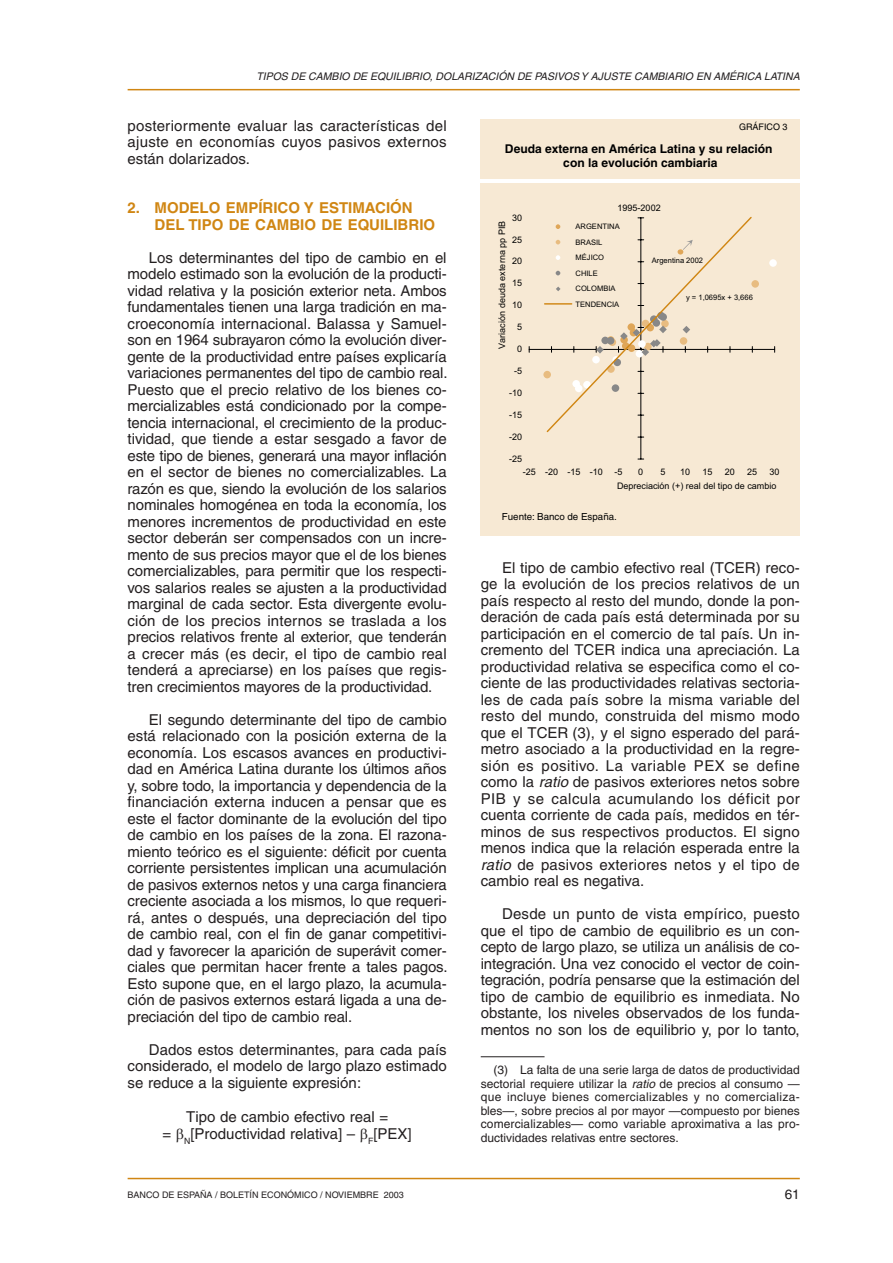
<style>
.page{position:relative;width:893px;height:1263px;background:#fff}
.page>*{position:absolute;margin:0;border:0;box-sizing:border-box;transform-origin:0 0}
.t1{font:15px/16.5px "Helvetica";color:#231f20;text-align:justify}
.t2{font:700 15px/16.5px "Helvetica";color:#d08613}
.t3{font:13.5px "Helvetica";color:#231f20}
.t4{font:12px/13.5px "Helvetica";color:#231f20;text-align:justify}
.t5{font:700 12px/14.2px "Helvetica";color:#000;text-align:center}
.t6{font:italic 10.5px "Helvetica";color:#231f20}
.t7{font:9.75px "Helvetica";color:#000}
.t8{font:9px "Arial";color:#000}
.t9{font:9px "Helvetica";color:#231f20}
.t10{font:9px "Helvetica";color:#000}
.t11{font:7.5px/15.5px "Arial";color:#000}
.s1{font-style:italic}
</style>
<div class="page">
<hr style="left:128px;top:89px;width:671px;height:1px;background:#d08613">
<hr style="left:128px;top:1178px;width:671px;height:1px;background:#d08613">
<div style="left:480px;top:183px;width:319px;height:353px;background:#f7e9d4"></div>
<div style="left:480px;top:119px;width:319px;height:60px;background:#f7e9d4"></div>
<hr style="left:640px;top:218px;width:1px;height:241px;background:#000">
<hr style="left:529px;top:349px;width:245px;height:1px;background:#000">
<div style="left:751px;top:280px;width:8px;height:8px;background:#e8bc80;border-radius:50%"></div>
<div style="left:769px;top:259px;width:7px;height:8px;background:#fff;border-radius:50%"></div>
<svg style="left:545px;top:217px;width:208px;height:217px"></svg>
<svg style="left:555px;top:224px;width:5px;height:5px"></svg>
<svg style="left:555px;top:240px;width:5px;height:4px"></svg>
<svg style="left:555px;top:255px;width:5px;height:5px"></svg>
<svg style="left:555px;top:271px;width:5px;height:4px"></svg>
<svg style="left:556px;top:287px;width:4px;height:4px"></svg>
<hr style="left:544px;top:303px;width:27px;height:2px;background:#d08613">
<svg style="left:677px;top:240px;width:15px;height:15px"></svg>
<hr style="left:480px;top:1056px;width:64px;height:1px;background:#231f20">
<p class="t6" style="left:256px;top:73px;width:545px">TIPOS DE CAMBIO DE EQUILIBRIO, DOLARIZACIÓN DE PASIVOS Y AJUSTE CAMBIARIO EN AMÉRICA LATINA</p>
<p class="t1" style="left:128px;top:119px;width:320px">posteriormente evaluar las características del ajuste en economías cuyos pasivos externos están dolarizados.</p>
<p class="t2" style="left:154px;top:201px;width:282px;text-indent:-27px">2. MODELO EMPÍRICO Y ESTIMACIÓN<br>DEL TIPO DE CAMBIO DE EQUILIBRIO</p>
<p class="t1" style="left:128px;top:251px;width:321px;text-indent:21px">Los determinantes del tipo de cambio en el modelo estimado son la evolución de la producti&shy;vidad relativa y la posición exterior neta. Ambos fundamentales tienen una larga tradición en ma&shy;croeconomía internacional. Balassa y Samuel&shy;son en 1964 subrayaron cómo la evolución diver&shy;gente de la productividad entre países explicaría variaciones permanentes del tipo de cambio real.<br>Puesto que el precio relativo de los bienes co&shy;mercializables está condicionado por la compe&shy;tencia internacional, el crecimiento de la produc&shy;tividad, que tiende a estar sesgado a favor de este tipo de bienes, generará una mayor inflación en el sector de bienes no comercializables. La razón es que, siendo la evolución de los salarios nominales homogénea en toda la economía, los menores incrementos de productividad en este sector deberán ser compensados con un incre&shy;mento de sus precios mayor que el de los bienes comercializables, para permitir que los respecti&shy;vos salarios reales se ajusten a la productividad marginal de cada sector. Esta divergente evolu&shy;ción de los precios internos se traslada a los precios relativos frente al exterior, que tenderán a crecer más (es decir, el tipo de cambio real tenderá a apreciarse) en los países que regis&shy;tren crecimientos mayores de la productividad.</p>
<p class="t1" style="left:128px;top:713px;width:321px;text-indent:21px">El segundo determinante del tipo de cambio está relacionado con la posición externa de la economía. Los escasos avances en productivi&shy;dad en América Latina durante los últimos años y, sobre todo, la importancia y dependencia de la financiación externa inducen a pensar que es este el factor dominante de la evolución del tipo de cambio en los países de la zona. El razona&shy;miento teórico es el siguiente: déficit por cuenta corriente persistentes implican una acumulación de pasivos externos netos y una carga financiera creciente asociada a los mismos, lo que requeri&shy;rá, antes o después, una depreciación del tipo de cambio real, con el fin de ganar competitivi&shy;dad y favorecer la aparición de superávit comer&shy;ciales que permitan hacer frente a tales pagos.<br>Esto supone que, en el largo plazo, la acumula&shy;ción de pasivos externos estará ligada a una de&shy;preciación del tipo de cambio real.</p>
<p class="t1" style="left:128px;top:1043px;width:320px;text-indent:21px">Dados estos determinantes, para cada país considerado, el modelo de largo plazo estimado se reduce a la siguiente expresión:</p>
<p class="t1" style="left:162px;top:1110px;width:251px;text-align:center">Tipo de cambio efectivo real =<br>= <sub>N</sub>[Productividad relativa] – <sub>F</sub>[PEX]</p>
<p class="t10" style="left:739px;top:122px;width:50px">GRÁFICO 3</p>
<p class="t5" style="left:505px;top:141px;width:269px">Deuda externa en América Latina y su relación con la evolución cambiaria</p>
<p class="t8" style="left:512px;top:214px;width:12px">30</p>
<p class="t8" style="left:499px;top:349px;width:130px;rotate:-90deg">Variación deuda externa pp PIB</p>
<p class="t8" style="left:512px;top:236px;width:12px">25</p>
<p class="t8" style="left:512px;top:258px;width:12px">20</p>
<p class="t8" style="left:512px;top:280px;width:12px">15</p>
<p class="t8" style="left:512px;top:302px;width:12px">10</p>
<p class="t8" style="left:517px;top:324px;width:7px">5</p>
<p class="t8" style="left:517px;top:346px;width:7px">0</p>
<p class="t8" style="left:514px;top:368px;width:10px">-5</p>
<p class="t8" style="left:509px;top:390px;width:15px">-10</p>
<p class="t8" style="left:509px;top:411px;width:15px">-15</p>
<p class="t8" style="left:509px;top:433px;width:15px">-20</p>
<p class="t8" style="left:509px;top:455px;width:15px">-25</p>
<p class="t8" style="left:617px;top:205px;width:45px">1995-2002</p>
<p class="t11" style="left:575px;top:220px;width:46px">ARGENTINA<br>BRASIL<br>MÉJICO<br>CHILE<br>COLOMBIA<br>TENDENCIA</p>
<p class="t11" style="left:651px;top:253px;width:53px">Argentina 2002</p>
<p class="t11" style="left:686px;top:290px;width:68px">y = 1,0695x + 3,666</p>
<p class="t8" style="left:522px;top:469px;width:81px">-25 -20 -15 -10</p>
<p class="t8" style="left:614px;top:469px;width:10px">-5</p>
<p class="t8" style="left:638px;top:469px;width:7px">0</p>
<p class="t8" style="left:660px;top:469px;width:7px">5</p>
<p class="t8" style="left:680px;top:469px;width:12px">10</p>
<p class="t8" style="left:702px;top:469px;width:12px">15</p>
<p class="t8" style="left:725px;top:469px;width:12px">20</p>
<p class="t8" style="left:747px;top:469px;width:12px">25</p>
<p class="t8" style="left:769px;top:469px;width:12px">30</p>
<p class="t8" style="left:617px;top:482px;width:161px">Depreciación (+) real del tipo de cambio</p>
<p class="t7" style="left:502px;top:511px;width:116px">Fuente: Banco de España.</p>
<p class="t1" style="left:480px;top:561px;width:320px;text-indent:21px">El tipo de cambio efectivo real (TCER) reco&shy;ge la evolución de los precios relativos de un país respecto al resto del mundo, donde la pon&shy;deración de cada país está determinada por su participación en el comercio de tal país. Un in&shy;cremento del TCER indica una apreciación. La productividad relativa se especifica como el co&shy;ciente de las productividades relativas sectoria&shy;les de cada país sobre la misma variable del resto del mundo, construida del mismo modo que el TCER (3), y el signo esperado del pará&shy;metro asociado a la productividad en la regre&shy;sión es positivo. La variable PEX se define como la <span class="s1">ratio</span> de pasivos exteriores netos sobre PIB y se calcula acumulando los déficit por cuenta corriente de cada país, medidos en tér&shy;minos de sus respectivos productos. El signo menos indica que la relación esperada entre la <span class="s1">ratio</span> de pasivos exteriores netos y el tipo de cambio real es negativa.</p>
<p class="t1" style="left:480px;top:907px;width:320px;text-indent:21px">Desde un punto de vista empírico, puesto que el tipo de cambio de equilibrio es un con&shy;cepto de largo plazo, se utiliza un análisis de co&shy;integración. Una vez conocido el vector de coin&shy;tegración, podría pensarse que la estimación del tipo de cambio de equilibrio es inmediata. No obstante, los niveles observados de los funda&shy;mentos no son los de equilibrio y, por lo tanto,</p>
<p class="t4" style="left:480px;top:1064px;width:320px;text-indent:13px">(3) La falta de una serie larga de datos de productividad sectorial requiere utilizar la <span class="s1">ratio</span> de precios al consumo — que incluye bienes comercializables y no comercializa&shy;bles—, sobre precios al por mayor —compuesto por bienes comercializables— como variable aproximativa a las pro&shy;ductividades relativas entre sectores.</p>
<p class="t9" style="left:128px;top:1191px;width:278px">BANCO DE ESPAÑA / BOLETÍN ECONÓMICO / NOVIEMBRE 2003</p>
<p class="t3" style="left:784px;top:1189px;width:17px">61</p>
</div>
